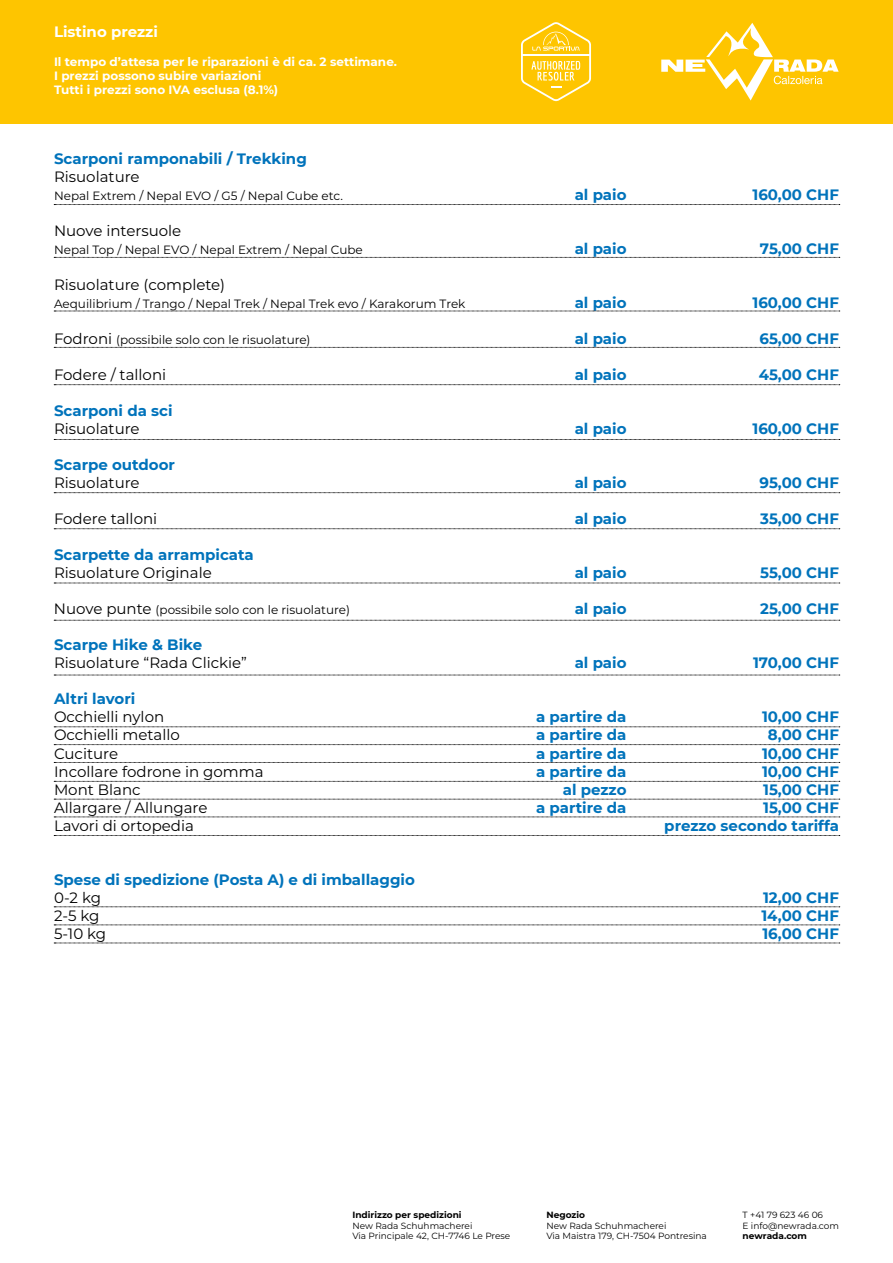
<style>
.page{position:relative;width:893px;height:1263px;background:#fff}
.page>*{position:absolute;margin:0;border:0;box-sizing:border-box;transform-origin:0 0}
.t1{font:700 15px/18px "Montserrat";color:#0073bb;text-align:right}
.t2{font:15px/18px "Montserrat";color:#000}
.t3{font:700 15px "Montserrat";color:#fff}
.t4{font:12px "Montserrat";color:#000}
.t5{font:700 12px/14.4px "Montserrat";color:#fff}
.t6{font:9px/10.8px "Montserrat";color:#000}
.t7{font:700 9px "Montserrat";color:#000}
.s1{font-size:15px}
</style>
<div class="page">
<svg style="left:54px;top:204px;width:786px;height:1px"></svg>
<svg style="left:54px;top:257px;width:786px;height:1px"></svg>
<svg style="left:54px;top:439px;width:786px;height:1px"></svg>
<svg style="left:54px;top:492px;width:786px;height:1px"></svg>
<svg style="left:54px;top:528px;width:786px;height:1px"></svg>
<svg style="left:54px;top:311px;width:786px;height:1px"></svg>
<svg style="left:54px;top:347px;width:786px;height:1px"></svg>
<svg style="left:54px;top:727px;width:786px;height:1px"></svg>
<svg style="left:54px;top:781px;width:786px;height:1px"></svg>
<svg style="left:54px;top:835px;width:786px;height:1px"></svg>
<svg style="left:54px;top:906px;width:786px;height:1px"></svg>
<svg style="left:54px;top:675px;width:786px;height:1px"></svg>
<svg style="left:54px;top:744px;width:786px;height:1px"></svg>
<svg style="left:54px;top:799px;width:786px;height:1px"></svg>
<svg style="left:54px;top:762px;width:786px;height:1px"></svg>
<svg style="left:54px;top:817px;width:786px;height:1px"></svg>
<svg style="left:54px;top:384px;width:786px;height:1px"></svg>
<svg style="left:54px;top:583px;width:786px;height:1px"></svg>
<svg style="left:54px;top:620px;width:786px;height:1px"></svg>
<div style="left:0;top:0;width:893px;height:123px;background:#fec500"></div>
<svg style="left:521px;top:22px;width:70px;height:79px"></svg>
<svg style="left:54px;top:925px;width:786px;height:1px"></svg>
<svg style="left:54px;top:943px;width:786px;height:1px"></svg>
<svg style="left:661px;top:23px;width:178px;height:78px"></svg>
<p class="t3" style="left:54px;top:21px;width:105px">Listino prezzi</p>
<p class="t5" style="left:54px;top:53px;width:345px">Il tempo d’attesa per le riparazioni è di ca. 2 settimane.<br>I prezzi possono subire variazioni<br>Tutti i prezzi sono IVA esclusa (8.1%)</p>
<p class="t1" style="left:54px;top:149px;width:254px">Scarponi ramponabili / Trekking</p>
<p class="t2" style="left:54px;top:168px;width:87px">Risuolature</p>
<p class="t4" style="left:54px;top:188px;width:290px">Nepal Extrem / Nepal EVO / G5 / Nepal Cube etc.</p>
<p class="t2" style="left:54px;top:222px;width:129px">Nuove intersuole</p>
<p class="t4" style="left:54px;top:242px;width:310px">Nepal Top / Nepal EVO / Nepal Extrem / Nepal Cube</p>
<p class="t2" style="left:54px;top:276px;width:173px">Risuolature (complete)</p>
<p class="t4" style="left:54px;top:296px;width:413px">Aequilibrium / Trango / Nepal Trek / Nepal Trek evo / Karakorum Trek</p>
<p class="t4" style="left:54px;top:332px;width:258px"><span class="s1">Fodroni</span> (possibile solo con le risuolature)</p>
<p class="t2" style="left:54px;top:366px;width:114px">Fodere / talloni</p>
<p class="t1" style="left:54px;top:401px;width:120px">Scarponi da sci</p>
<p class="t2" style="left:54px;top:420px;width:87px">Risuolature</p>
<p class="t1" style="left:54px;top:455px;width:123px">Scarpe outdoor</p>
<p class="t2" style="left:54px;top:474px;width:87px">Risuolature</p>
<p class="t2" style="left:54px;top:510px;width:105px">Fodere talloni</p>
<p class="t1" style="left:54px;top:545px;width:201px">Scarpette da arrampicata</p>
<p class="t2" style="left:54px;top:564px;width:159px">Risuolature Originale</p>
<p class="t4" style="left:54px;top:602px;width:298px"><span class="s1">Nuove punte</span> (possibile solo con le risuolature)</p>
<p class="t1" style="left:54px;top:635px;width:150px">Scarpe Hike &amp; Bike</p>
<p class="t2" style="left:54px;top:654px;width:194px">Risuolature “Rada Clickie”</p>
<p class="t1" style="left:54px;top:689px;width:83px">Altri lavori</p>
<p class="t2" style="left:54px;top:708px;width:211px">Occhielli nylon<br>Occhielli metallo<br>Cuciture<br>Incollare fodrone in gomma<br>Mont Blanc<br>Allargare / Allungare<br>Lavori di ortopedia</p>
<p class="t1" style="left:54px;top:869px;width:362px">Spese di spedizione (Posta A) e di imballaggio</p>
<p class="t2" style="left:54px;top:888px;width:54px">0-2 kg<br>2-5 kg<br>5-10 kg</p>
<p class="t1" style="left:575px;top:185px;width:53px">al paio</p>
<p class="t1" style="left:575px;top:239px;width:53px">al paio</p>
<p class="t1" style="left:575px;top:293px;width:53px">al paio</p>
<p class="t1" style="left:575px;top:329px;width:53px">al paio</p>
<p class="t1" style="left:575px;top:365px;width:53px">al paio</p>
<p class="t1" style="left:575px;top:419px;width:53px">al paio</p>
<p class="t1" style="left:575px;top:473px;width:53px">al paio</p>
<p class="t1" style="left:575px;top:509px;width:53px">al paio</p>
<p class="t1" style="left:575px;top:563px;width:53px">al paio</p>
<p class="t1" style="left:575px;top:599px;width:53px">al paio</p>
<p class="t1" style="left:575px;top:653px;width:53px">al paio</p>
<p class="t1" style="left:536px;top:707px;width:92px">a partire da a partire da a partire da a partire da al pezzo<br>a partire da</p>
<p class="t1" style="left:752px;top:185px;width:88px">160,00 CHF</p>
<p class="t1" style="left:760px;top:239px;width:81px">75,00 CHF</p>
<p class="t1" style="left:752px;top:293px;width:88px">160,00 CHF</p>
<p class="t1" style="left:759px;top:329px;width:81px">65,00 CHF</p>
<p class="t1" style="left:759px;top:365px;width:82px">45,00 CHF</p>
<p class="t1" style="left:752px;top:419px;width:88px">160,00 CHF</p>
<p class="t1" style="left:759px;top:473px;width:81px">95,00 CHF</p>
<p class="t1" style="left:760px;top:509px;width:80px">35,00 CHF</p>
<p class="t1" style="left:760px;top:563px;width:80px">55,00 CHF</p>
<p class="t1" style="left:760px;top:599px;width:80px">25,00 CHF</p>
<p class="t1" style="left:753px;top:653px;width:87px">170,00 CHF</p>
<p class="t1" style="left:664px;top:707px;width:176px">10,00 CHF<br>8,00 CHF<br>10,00 CHF<br>10,00 CHF<br>15,00 CHF<br>15,00 CHF<br>prezzo secondo tariffa</p>
<p class="t1" style="left:761px;top:887px;width:79px;text-align:justify">12,00 CHF 14,00 CHF 16,00 CHF</p>
<p class="t7" style="left:352px;top:1208px;width:111px">Indirizzo per spedizioni</p>
<p class="t6" style="left:352px;top:1219px;width:159px">New Rada Schuhmacherei<br>Via Principale 42, CH-7746 Le Prese</p>
<p class="t7" style="left:546px;top:1208px;width:40px">Negozio</p>
<p class="t6" style="left:546px;top:1219px;width:162px">New Rada Schuhmacherei<br>Via Maistra 179, CH-7504 Pontresina</p>
<p class="t6" style="left:743px;top:1209px;width:98px">T +41 79 623 46 06<br>E info@newrada.com</p>
<p class="t7" style="left:743px;top:1229px;width:66px">newrada.com</p>
</div>
